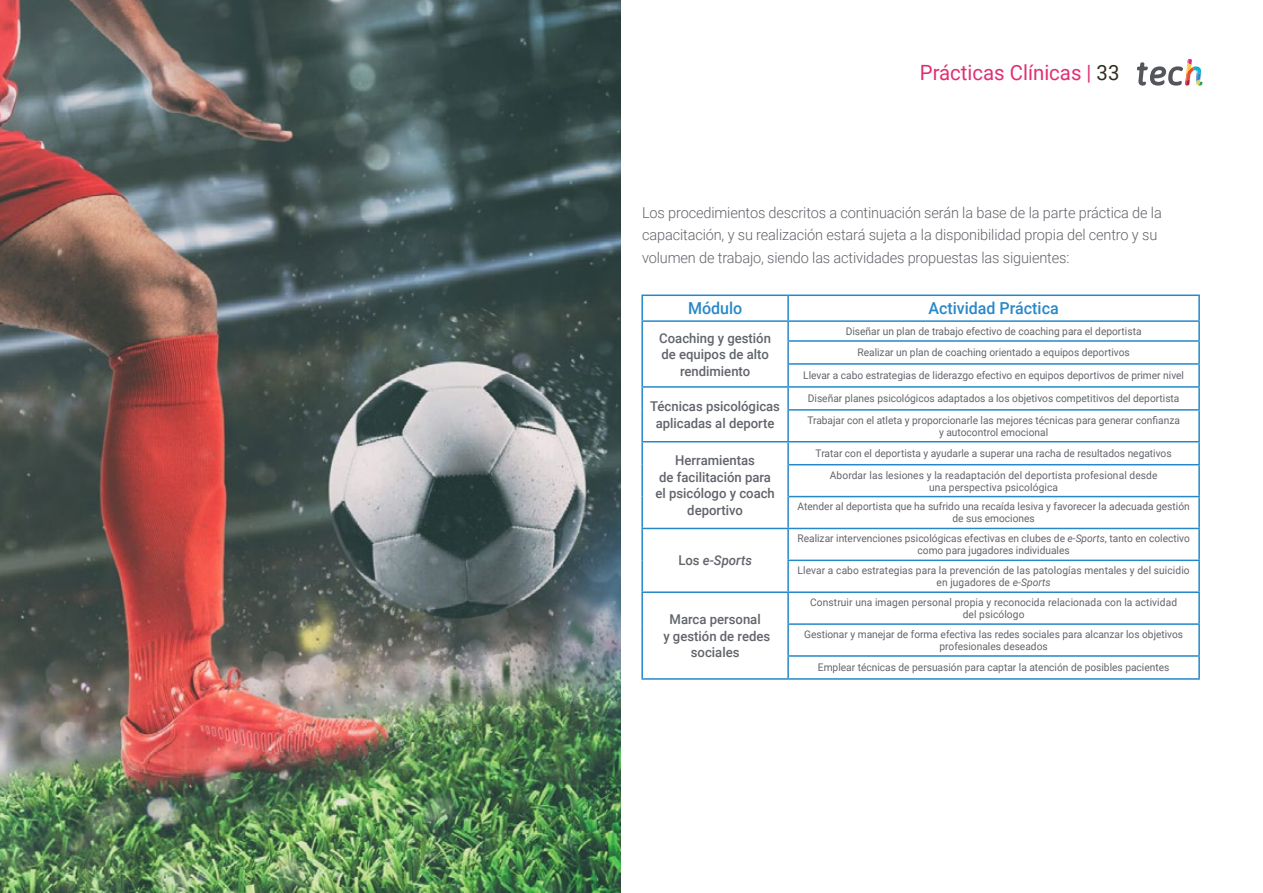
<style>
.page{position:relative;width:1263px;height:893px;background:#fff}
.page>*{position:absolute;margin:0;border:0;box-sizing:border-box;transform-origin:0 0}
.t1{font:21px "Roboto";color:#e03073}
.t2{font:500 16.5px "Roboto";color:#2988c9}
.t3{font:300 15px/22.5px "Roboto";letter-spacing:-.01em;color:#61646a}
.t4{font:500 13.5px/16.5px "Roboto";color:#61646a;text-align:center}
.t5{font:italic 500 13.5px "Roboto";color:#61646a}
.t6{font:10.5px/12px "Roboto";color:#61646a;text-align:center}
.s1{color:#312e20}
.s2{font-style:normal}
.s3{font-style:italic}
</style>
<div class="page">
<img style="left:0;top:0;width:621px;height:893px">
<svg style="left:1137px;top:59px;width:65px;height:27px"></svg>
<hr style="left:641px;top:678px;width:147px;height:2px;background:#2488c9">
<hr style="left:787px;top:342px;width:2px;height:22px;background:#2988c9">
<hr style="left:787px;top:364px;width:2px;height:22px;background:#2988c9">
<hr style="left:787px;top:388px;width:2px;height:22px;background:#2988c9">
<hr style="left:787px;top:410px;width:2px;height:31px;background:#2988c9">
<hr style="left:787px;top:442px;width:2px;height:23px;background:#2988c9">
<hr style="left:787px;top:465px;width:2px;height:32px;background:#2988c9">
<hr style="left:787px;top:497px;width:2px;height:31px;background:#2988c9">
<svg style="left:787px;top:322px;width:2px;height:18px"></svg>
<hr style="left:641px;top:295px;width:147px;height:1px;background:#2488c9">
<hr style="left:641px;top:296px;width:2px;height:24px;background:#2488c9">
<hr style="left:788px;top:295px;width:412px;height:1px;background:#2488c9">
<hr style="left:787px;top:296px;width:2px;height:24px;background:#2488c9">
<hr style="left:1198px;top:296px;width:2px;height:24px;background:#2488c9">
<hr style="left:641px;top:528px;width:147px;height:1px;background:#2488c9">
<hr style="left:641px;top:529px;width:2px;height:31px;background:#2488c9">
<hr style="left:787px;top:529px;width:2px;height:31px;background:#2488c9">
<hr style="left:641px;top:560px;width:2px;height:31px;background:#2488c9">
<hr style="left:787px;top:561px;width:2px;height:30px;background:#2488c9">
<hr style="left:641px;top:591px;width:147px;height:2px;background:#2488c9">
<hr style="left:641px;top:593px;width:2px;height:31px;background:#2488c9">
<hr style="left:787px;top:593px;width:2px;height:30px;background:#2488c9">
<hr style="left:641px;top:624px;width:2px;height:32px;background:#2488c9">
<hr style="left:787px;top:625px;width:2px;height:30px;background:#2488c9">
<hr style="left:641px;top:656px;width:2px;height:22px;background:#2488c9">
<hr style="left:787px;top:657px;width:2px;height:21px;background:#2488c9">
<hr style="left:641px;top:320px;width:147px;height:2px;background:#2488c9">
<svg style="left:641px;top:322px;width:2px;height:19px"></svg>
<hr style="left:641px;top:341px;width:2px;height:23px;background:#2488c9">
<hr style="left:641px;top:364px;width:2px;height:22px;background:#2488c9">
<hr style="left:788px;top:320px;width:412px;height:2px;background:#2488c9">
<svg style="left:1198px;top:322px;width:2px;height:18px"></svg>
<hr style="left:641px;top:386px;width:147px;height:2px;background:#2488c9">
<hr style="left:641px;top:388px;width:2px;height:22px;background:#2488c9">
<hr style="left:641px;top:410px;width:2px;height:31px;background:#2488c9">
<hr style="left:641px;top:441px;width:147px;height:1px;background:#2488c9">
<hr style="left:641px;top:442px;width:2px;height:23px;background:#2488c9">
<hr style="left:641px;top:465px;width:2px;height:32px;background:#2488c9">
<hr style="left:641px;top:497px;width:2px;height:31px;background:#2488c9">
<hr style="left:787px;top:340px;width:413px;height:2px;background:#2488c9">
<hr style="left:1198px;top:342px;width:2px;height:21px;background:#2488c9">
<hr style="left:789px;top:363px;width:411px;height:2px;background:#2488c9">
<hr style="left:1198px;top:365px;width:2px;height:21px;background:#2488c9">
<hr style="left:788px;top:386px;width:412px;height:2px;background:#2488c9">
<hr style="left:1198px;top:388px;width:2px;height:21px;background:#2488c9">
<hr style="left:789px;top:409px;width:411px;height:2px;background:#2488c9">
<hr style="left:1198px;top:411px;width:2px;height:30px;background:#2488c9">
<hr style="left:788px;top:441px;width:412px;height:1px;background:#2488c9">
<hr style="left:1198px;top:442px;width:2px;height:22px;background:#2488c9">
<hr style="left:789px;top:464px;width:411px;height:1px;background:#2488c9">
<hr style="left:1198px;top:465px;width:2px;height:31px;background:#2488c9">
<hr style="left:789px;top:496px;width:411px;height:1px;background:#2488c9">
<hr style="left:1198px;top:497px;width:2px;height:31px;background:#2488c9">
<hr style="left:788px;top:528px;width:412px;height:1px;background:#2488c9">
<hr style="left:1198px;top:529px;width:2px;height:31px;background:#2488c9">
<hr style="left:787px;top:560px;width:413px;height:1px;background:#2488c9">
<hr style="left:1198px;top:561px;width:2px;height:30px;background:#2488c9">
<hr style="left:788px;top:591px;width:412px;height:2px;background:#2488c9">
<hr style="left:1198px;top:593px;width:2px;height:30px;background:#2488c9">
<hr style="left:787px;top:623px;width:413px;height:2px;background:#2488c9">
<hr style="left:1198px;top:625px;width:2px;height:30px;background:#2488c9">
<hr style="left:787px;top:655px;width:413px;height:2px;background:#2488c9">
<hr style="left:1198px;top:657px;width:2px;height:21px;background:#2488c9">
<hr style="left:788px;top:678px;width:412px;height:2px;background:#2488c9">
<h1 class="t1" style="left:920px;top:57px;width:201px">Prácticas Clínicas | <span class="s1">33</span></h1>
<p class="t3" style="left:642px;top:200px;width:521px">Los procedimientos descritos a continuación serán la base de la parte práctica de la capacitación, y su realización estará sujeta a la disponibilidad propia del centro y su volumen de trabajo, siendo las actividades propuestas las siguientes:</p>
<h2 class="t2" style="left:688px;top:296px;width:56px">Módulo</h2>
<h2 class="t2" style="left:928px;top:296px;width:132px">Actividad Práctica</h2>
<p class="t4" style="left:659px;top:329px;width:113px">Coaching y gestión de equipos de alto rendimiento</p>
<p class="t6" style="left:846px;top:320px;width:297px;line-height:21.5px">Diseñar un plan de trabajo efectivo de coaching para el deportista<br>Realizar un plan de coaching orientado a equipos deportivos</p>
<p class="t6" style="left:803px;top:369px;width:382px">Llevar a cabo estrategias de liderazgo efectivo en equipos deportivos de primer nivel</p>
<p class="t4" style="left:650px;top:398px;width:131px">Técnicas psicológicas aplicadas al deporte</p>
<p class="t6" style="left:807px;top:387px;width:374px;line-height:21.5px;text-align:left">Diseñar planes psicológicos adaptados a los objetivos competitivos del deportista<br>Trabajar con el atleta y proporcionarle las mejores técnicas para generar confianza</p>
<p class="t6" style="left:939px;top:426px;width:111px">y autocontrol emocional</p>
<p class="t4" style="left:655px;top:452px;width:121px">Herramientas<br>de facilitación para el psicólogo y coach deportivo</p>
<p class="t6" style="left:816px;top:442px;width:358px;line-height:21.5px">Tratar con el deportista y ayudarle a superar una racha de resultados negativos<br>Abordar las lesiones y la readaptación del deportista profesional desde</p>
<p class="t6" style="left:798px;top:476px;width:394px;line-height:20px">una perspectiva psicológica<br>Atender al deportista que ha sufrido una recaída lesiva y favorecer la adecuada gestión</p>
<p class="t6" style="left:952px;top:512px;width:84px">de sus emociones</p>
<p class="t5" style="left:678px;top:551px;width:75px"><span class="s2">Los</span> e-Sports</p>
<p class="t4" style="left:663px;top:611px;width:108px">Marca personal<br>y gestión de redes sociales</p>
<p class="t6" style="left:797px;top:532px;width:394px">Realizar intervenciones psicológicas efectivas en clubes de <span class="s3">e-Sports</span>, tanto en colectivo como para jugadores individuales</p>
<p class="t6" style="left:797px;top:564px;width:394px">Llevar a cabo estrategias para la prevención de las patologías mentales y del suicidio en jugadores de <span class="s3">e-Sports</span></p>
<p class="t6" style="left:810px;top:596px;width:368px">Construir una imagen personal propia y reconocida relacionada con la actividad del psicólogo</p>
<p class="t6" style="left:804px;top:628px;width:381px">Gestionar y manejar de forma efectiva las redes sociales para alcanzar los objetivos profesionales deseados</p>
<p class="t6" style="left:818px;top:661px;width:353px">Emplear técnicas de persuasión para captar la atención de posibles pacientes</p>
</div>
